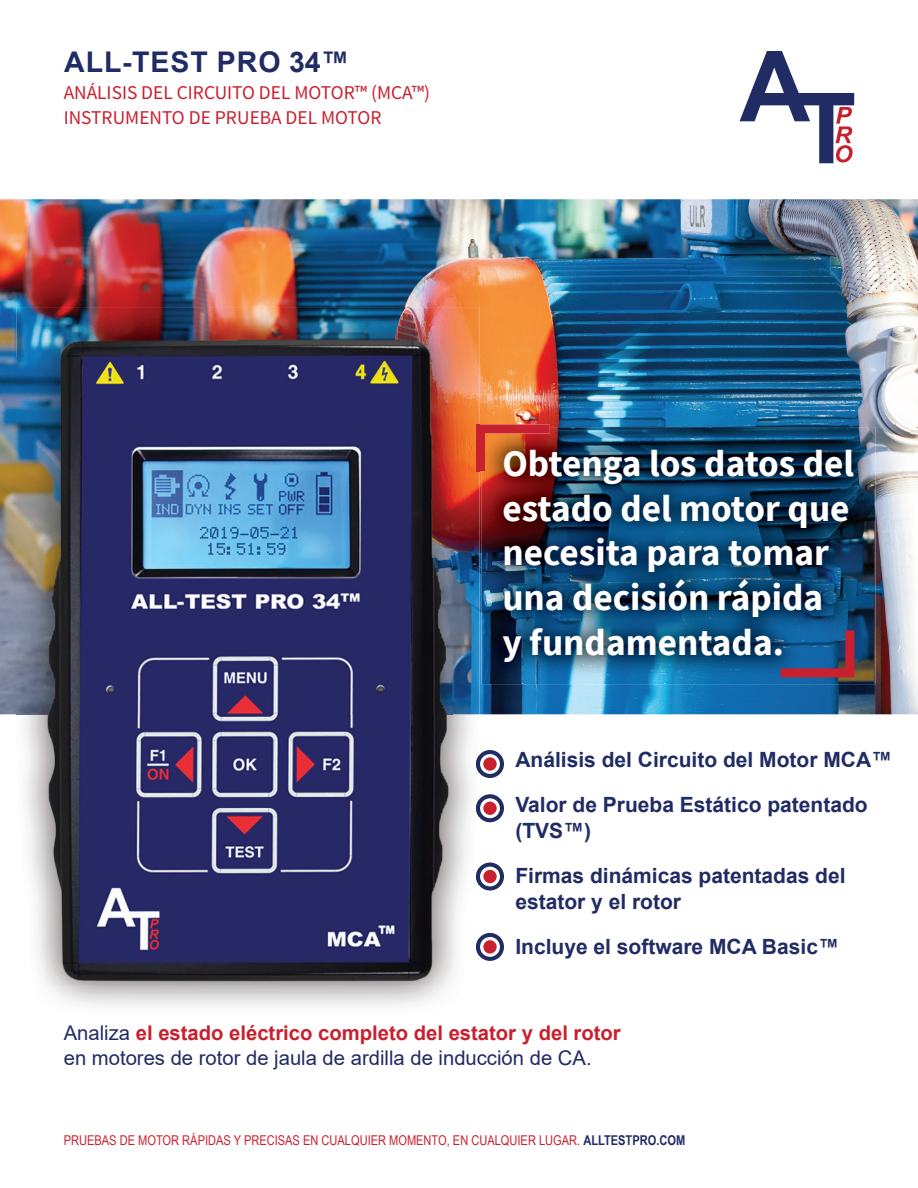
<style>
.page{position:relative;width:918px;height:1188px;background:#fff}
.page>*{position:absolute;margin:0;border:0;box-sizing:border-box;transform-origin:0 0}
.t1{font:700 37.35px/44.8px "Source Sans Pro";color:#fff}
.t2{font:700 28.5px "Arial";letter-spacing:.035em;color:#212b64}
.t3{font:700 21px/44.7px "Arial";color:#212b64}
.t4{font:20.25px/24.8px "Arial";color:#212b64}
.t5{font:19.5px/24.6px "Source Sans Pro";color:#c9202f}
.t6{font:13.5px "Arial Narrow";color:#c9202f}
.s1{font-weight:700;color:#c9202f}
.s2{font-weight:700;color:#212b64}
</style>
<div class="page">
<img style="left:0;top:199px;width:918px;height:515px">
<svg style="left:740px;top:51px;width:114px;height:112px"></svg>
<img style="left:481px;top:427px;width:394px;height:257px">
<svg style="left:480px;top:424px;width:70px;height:47px;background:#ab391f"></svg>
<svg style="left:772px;top:622px;width:87px;height:60px;background:#375080"></svg>
<svg style="left:480px;top:750px;width:24px;height:28px"></svg>
<div style="left:483px;top:757px;width:14px;height:14px;background:#c9202f;border-radius:50%"></div>
<svg style="left:480px;top:794px;width:24px;height:28px"></svg>
<div style="left:483px;top:802px;width:14px;height:13px;background:#c9202f;border-radius:50%"></div>
<svg style="left:480px;top:933px;width:24px;height:28px"></svg>
<div style="left:483px;top:940px;width:14px;height:14px;background:#c9202f;border-radius:50%"></div>
<svg style="left:480px;top:863px;width:24px;height:28px"></svg>
<div style="left:483px;top:870px;width:14px;height:13px;background:#c9202f;border-radius:50%"></div>
<img style="left:16px;top:714px;width:51px;height:285px">
<img style="left:16px;top:307px;width:464px;height:50px">
<img style="left:16px;top:357px;width:29px;height:357px">
<img style="left:453px;top:357px;width:27px;height:357px">
<img style="left:476px;top:424px;width:4px;height:47px">
<img style="left:476px;top:755px;width:4px;height:18px">
<img style="left:476px;top:799px;width:4px;height:19px">
<img style="left:476px;top:938px;width:4px;height:18px">
<img style="left:476px;top:867px;width:4px;height:19px">
<img style="left:45px;top:332px;width:408px;height:653px">
<h2 class="t2" style="left:64px;top:42px;width:287px">ALL-TEST PRO 34™</h2>
<p class="t5" style="left:64px;top:81px;width:368px">ANÁLISIS DEL CIRCUITO DEL MOTOR™ (MCA™)<br>INSTRUMENTO DE PRUEBA DEL MOTOR</p>
<h1 class="t1" style="left:502px;top:440px;width:353px">Obtenga los datos del estado del motor que necesita para tomar una decisión rápida<br>y fundamentada.</h1>
<p class="t3" style="left:515px;top:738px;width:378px">Análisis del Circuito del Motor MCA™<br>Valor de Prueba Estático patentado</p>
<p class="t3" style="left:515px;top:809px;width:332px">(TVS™)<br>Firmas dinámicas patentadas del</p>
<p class="t3" style="left:515px;top:880px;width:325px">estator y el rotor<br>Incluye el software MCA Basic™</p>
<p class="t4" style="left:64px;top:1021px;width:559px">Analiza <span class="s1">el estado eléctrico completo del estator y del rotor </span>en motores de rotor de jaula de ardilla de inducción de CA.</p>
<p class="t6" style="left:64px;top:1131px;width:623px">PRUEBAS DE MOTOR RÁPIDAS Y PRECISAS EN CUALQUIER MOMENTO, EN CUALQUIER LUGAR. <span class="s2">ALLTESTPRO.COM</span></p>
</div>
